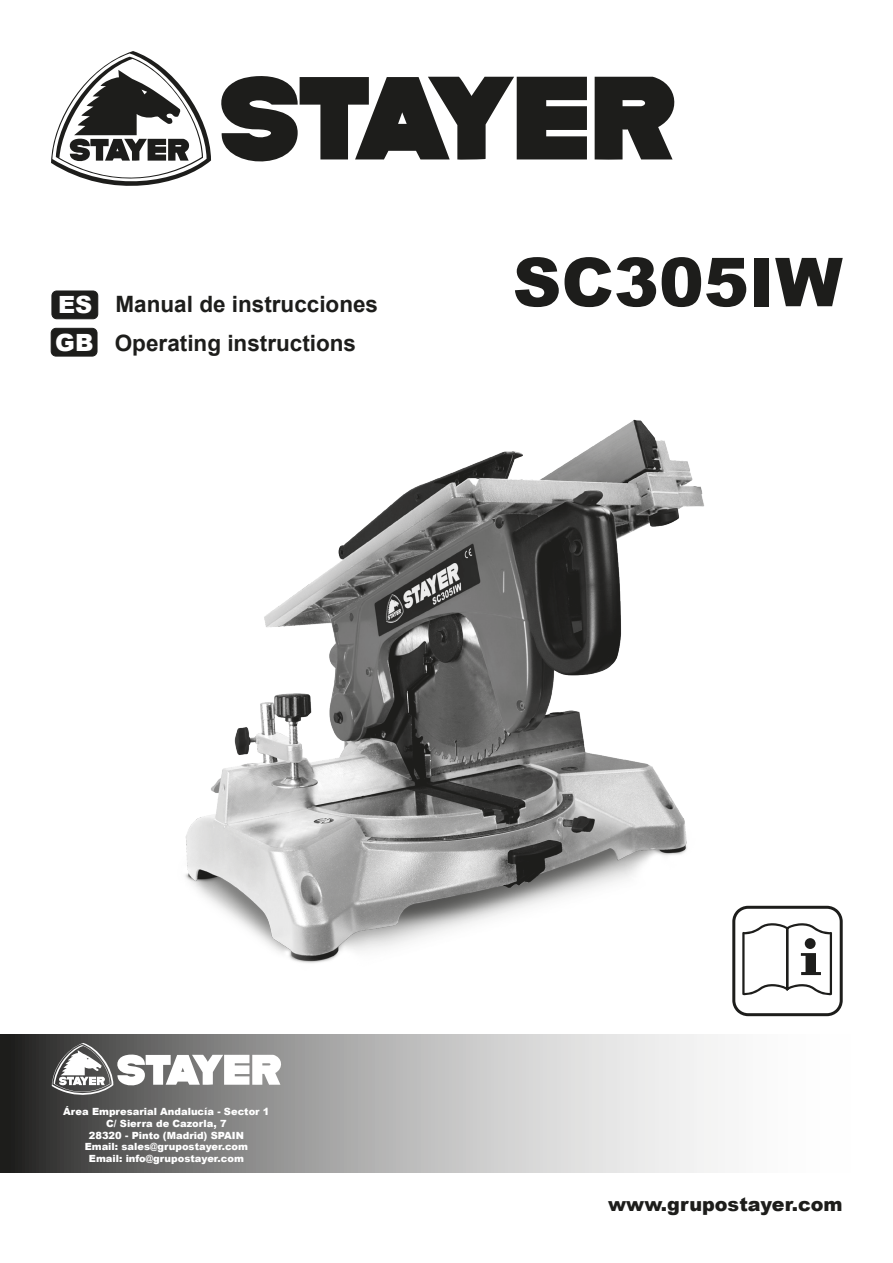
<style>
.page{position:relative;width:893px;height:1263px;background:#fff}
.page>*{position:absolute;margin:0;border:0;box-sizing:border-box;transform-origin:0 0}
.t1{font:900 67.5px "Arial";color:#1d1d1b}
.t2{font:900 23.7px/37.3px "Arial";color:#fff}
.t3{font:700 22.5px/38.7px "Arial";color:#1d1d1b}
.t4{font:900 19.2px "Arial";color:#1d1d1b}
.t5{font:900 9.9px/11.9px "Arial";color:#fff;text-align:center}
</style>
<div class="page">
<svg style="left:0;top:1034px;width:718px;height:139px;background:#aaa9a9"></svg>
<div style="left:52px;top:291px;width:46px;height:28px;background:#1d1d1b;border-radius:5px"></div>
<div style="left:52px;top:291px;width:46px;height:28px;border:1px solid #1d1d1b;border-radius:5px"></div>
<div style="left:51px;top:328px;width:46px;height:28px;background:#1d1d1b;border-radius:5px"></div>
<div style="left:51px;top:328px;width:46px;height:28px;border:1px solid #1d1d1b;border-radius:5px"></div>
<svg style="left:732px;top:906px;width:111px;height:110px"></svg>
<svg style="left:52px;top:1043px;width:232px;height:58px"></svg>
<svg style="left:595px;top:77px;width:80px;height:83px"></svg>
<svg style="left:51px;top:51px;width:536px;height:135px"></svg>
<img style="left:185px;top:419px;width:553px;height:568px">
<h2 class="t2" style="left:55px;top:285px;width:40px">ES<br>GB</h2>
<h3 class="t3" style="left:115px;top:285px;width:265px">Manual de instrucciones<br>Operating instructions</h3>
<h1 class="t1" style="left:513px;top:233px;width:332px">SC305IW</h1>
<p class="t5" style="left:63px;top:1105px;width:208px">Área Empresarial Andalucía - Sector 1<br>C/ Sierra de Cazorla, 7<br>28320 - Pinto (Madrid) SPAIN<br>Email: sales@grupostayer.com<br>Email: info@grupostayer.com</p>
<h3 class="t4" style="left:608px;top:1190px;width:236px">www.grupostayer.com</h3>
</div>
